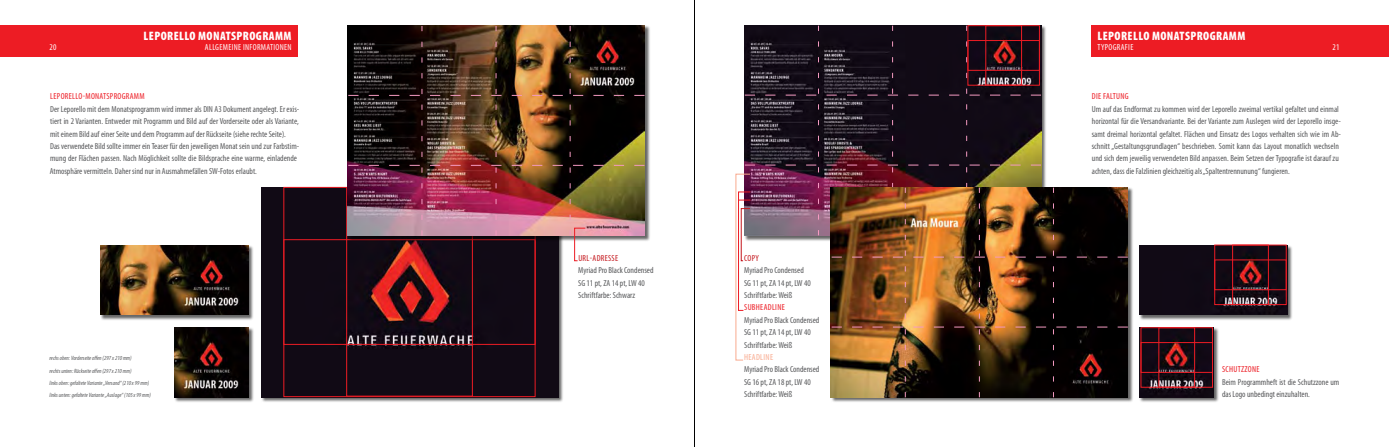
<style>
.page{position:relative;width:1389px;height:447px;background:#fff}
.page>*{position:absolute;margin:0;border:0;box-sizing:border-box;transform-origin:0 0}
.t1{font:900 condensed 12.25px "Myriad Pro";letter-spacing:.035em;color:#fff}
.t2{font:condensed 8.75px/12.4px "Myriad Pro";color:#58595b}
.t3{font:condensed 8.75px "Myriad Pro";letter-spacing:.035em;color:#ed1c24}
.t4{font:condensed 8.75px "Myriad Pro";letter-spacing:.035em;color:#fff}
.t5{font:condensed 8.75px "Myriad Pro";letter-spacing:.035em;color:#c4161c}
.t6{font:condensed 8.75px "Myriad Pro";letter-spacing:.035em;color:#f9aa8f}
.t7{font:italic condensed 6.12px/12.4px "Myriad Pro";color:#58595b}
</style>
<div class="page">
<div style="left:0;top:25px;width:298px;height:31px;background:#ed1c24"></div>
<div style="left:1091px;top:25px;width:298px;height:31px;background:#ed1c24"></div>
<div style="left:831px;top:187px;width:306px;height:219px;background:#000;opacity:.6"></div>
<div style="left:1139px;top:245px;width:157px;height:78px;background:#000;opacity:.6"></div>
<img style="left:1139px;top:245px;width:149px;height:70px">
<div style="left:1139px;top:327px;width:84px;height:79px;background:#000;opacity:.6"></div>
<img style="left:1140px;top:327px;width:74px;height:70px">
<img style="left:735px;top:26px;width:393px;height:371px">
<div style="left:1214px;top:245px;width:72px;height:59px;border:1px solid #ed1c24"></div>
<div style="left:968px;top:40px;width:71px;height:30px;border:1px solid #ed1c24"></div>
<div style="left:986px;top:26px;width:36px;height:59px;border:1px solid #ed1c24"></div>
<div style="left:968px;top:25px;width:72px;height:60px;border:1px solid #ed1c24"></div>
<div style="left:1141px;top:342px;width:72px;height:30px;border:1px solid #ed1c24"></div>
<div style="left:1159px;top:327px;width:36px;height:60px;border:1px solid #ed1c24"></div>
<div style="left:1141px;top:327px;width:72px;height:60px;border:1px solid #ed1c24"></div>
<div style="left:261px;top:187px;width:306px;height:219px;background:#000;opacity:.6"></div>
<img style="left:261px;top:187px;width:297px;height:210px">
<div style="left:348px;top:26px;width:306px;height:218px;background:#000;opacity:.6"></div>
<div style="left:100px;top:245px;width:157px;height:78px;background:#000;opacity:.6"></div>
<img style="left:100px;top:245px;width:148px;height:70px">
<div style="left:174px;top:327px;width:84px;height:79px;background:#000;opacity:.6"></div>
<img style="left:174px;top:327px;width:74px;height:70px">
<img style="left:348px;top:26px;width:297px;height:235px">
<hr style="left:694px;top:0;width:1px;height:446px;background:#000">
<h1 class="t1" style="left:1097px;top:28px;width:149px">LEPORELLO MONATSPROGRAMM</h1>
<p class="t4" style="left:1097px;top:42px;width:37px">Typografi e</p>
<h1 class="t1" style="left:144px;top:28px;width:149px">LEPORELLO MONATSPROGRAMM</h1>
<p class="t4" style="left:205px;top:42px;width:87px">Allgemein e Informationen</p>
<p class="t4" style="left:50px;top:41px;width:8px">20</p>
<p class="t4" style="left:1332px;top:41px;width:8px">21</p>
<p class="t3" style="left:50px;top:91px;width:86px">leporello-monatsprogramm</p>
<p class="t2" style="left:50px;top:102px;width:251px">Der Leporello mit dem Monatsprogramm wird immer als DIN A3 Dokument angelegt. Er exis&shy;tiert in 2 Varianten. Entweder mit Programm und Bild auf der Vorderseite oder als Variante, mit einem Bild auf einer Seite und dem Programm auf der Rückseite (siehe rechte Seite).<br>Das verwendete Bild sollte immer ein Teaser für den jeweiligen Monat sein und zur Farbstim&shy;mung der Flächen passen. Nach Möglichkeit sollte die Bildsprache eine warme, einladende Atmosphäre vermitteln. Daher sind nur in Ausmahmefällen SW-Fotos erlaubt.</p>
<p class="t7" style="left:50px;top:351px;width:103px">rechs oben: Vorderseite offen (297 x 210 mm)<br>rechts unten: Rückseite offen (297 x 210 mm)<br>links oben: gefaltete Variante „Versand“ (210 x 99 mm) links unten: gefaltete Variante „Auslage“ (105 x 99 mm)</p>
<p class="t5" style="left:578px;top:252px;width:41px">URL-adresse</p>
<p class="t2" style="left:578px;top:264px;width:77px">Myriad Pro Black Condensed<br>SG 11 pt, ZA 14 pt, LW 40<br>Schriftfarbe: Schwarz</p>
<p class="t3" style="left:1092px;top:91px;width:34px">Di e Faltung</p>
<p class="t2" style="left:1092px;top:102px;width:251px">Um auf das Endformat zu kommen wird der Leporello zweimal vertikal gefaltet und einmal horizontal für die Versandvariante. Bei der Variante zum Auslegen wird der Leporello insge&shy;samt dreimal horizontal gefaltet. Flächen und Einsatz des Logos verhalten sich wie im Ab&shy;schnitt „Gestaltungsgrundlagen“ beschrieben. Somit kann das Layout monatlich wechseln und sich dem jeweilig verwendeten Bild anpassen. Beim Setzen der Typografie ist darauf zu achten, dass die Falzlinien gleichzeitig als „Spaltentrennunung“ fungieren.</p>
<p class="t5" style="left:744px;top:252px;width:16px">Copy</p>
<p class="t2" style="left:744px;top:264px;width:68px">Myriad Pro Condensed<br>SG 11 pt, ZA 14 pt, LW 40<br>Schriftfarbe: Weiß</p>
<p class="t3" style="left:744px;top:302px;width:42px">Subheadlin e</p>
<p class="t2" style="left:744px;top:313px;width:77px">Myriad Pro Black Condensed<br>SG 11 pt, ZA 14 pt, LW 40<br>Schriftfarbe: Weiß</p>
<p class="t6" style="left:744px;top:351px;width:30px">Headlin e</p>
<p class="t2" style="left:744px;top:363px;width:77px">Myriad Pro Black Condensed<br>SG 16 pt, ZA 18 pt, LW 40<br>Schriftfarbe: Weiß</p>
<p class="t3" style="left:1222px;top:364px;width:39px">Schutzzone</p>
<p class="t2" style="left:1222px;top:375px;width:119px">Beim Programmheft ist die Schutzzone um das Logo unbedingt einzuhalten.</p>
</div>
